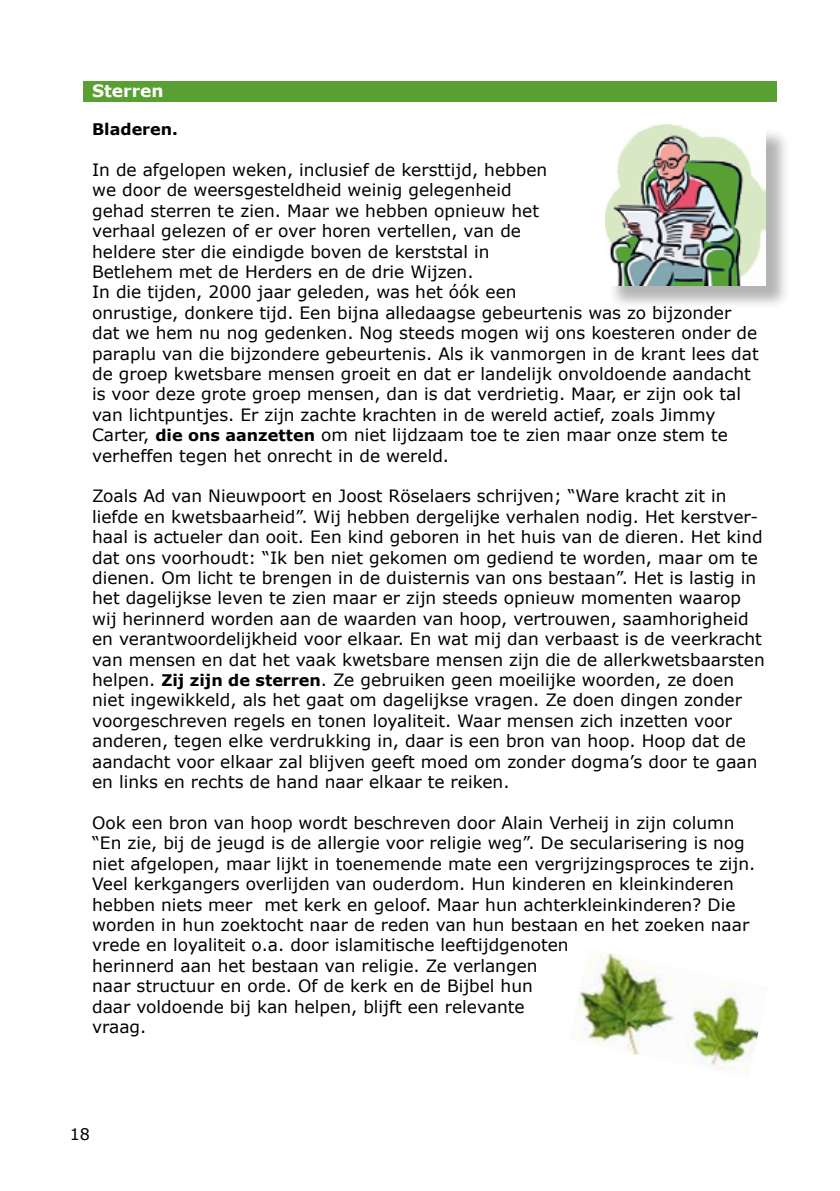
<style>
.page{position:relative;width:840px;height:1191px;background:#fff}
.page>*{position:absolute;margin:0;border:0;box-sizing:border-box;transform-origin:0 0}
.t1{font:17px/20.4px "Verdana";color:#000}
.t2{font:700 17px "Verdana";color:#fff}
.t3{font:700 16px "Verdana";color:#000}
.t4{font:16px "Verdana";color:#000}
.s1{font-weight:700;font-size:16px}
</style>
<div class="page">
<div style="left:83px;top:82px;width:693px;height:20px;background:#59a033"></div>
<div style="left:607px;top:128px;width:182px;height:182px;background:#000;opacity:.3"></div>
<img style="left:605px;top:125px;width:160px;height:160px">
<img style="left:575px;top:953px;width:184px;height:122px">
<p class="t2" style="left:92px;top:79px;width:73px">Sterren</p>
<p class="t3" style="left:92px;top:119px;width:87px">Bladeren.</p>
<p class="t1" style="left:92px;top:160px;width:667px">In de afgelopen weken, inclusief de kersttijd, hebben<br>we door de weersgesteldheid weinig gelegenheid<br>gehad sterren te zien. Maar we hebben opnieuw het<br>verhaal gelezen of er over horen vertellen, van de<br>heldere ster die eindigde boven de kerststal in<br>Betlehem met de Herders en de drie Wijzen.<br>In die tijden, 2000 jaar geleden, was het óók een<br>onrustige, donkere tijd. Een bijna alledaagse gebeurtenis was zo bijzonder dat we hem nu nog gedenken. Nog steeds mogen wij ons koesteren onder de paraplu van die bijzondere gebeurtenis. Als ik vanmorgen in de krant lees dat de groep kwetsbare mensen groeit en dat er landelijk onvoldoende aandacht is voor deze grote groep mensen, dan is dat verdrietig. Maar, er zijn ook tal van lichtpuntjes. Er zijn zachte krachten in de wereld actief, zoals Jimmy Carter, <span class="s1">die ons aanzetten</span> om niet lijdzaam toe te zien maar onze stem te verheffen tegen het onrecht in de wereld.</p>
<p class="t1" style="left:92px;top:486px;width:674px">Zoals Ad van Nieuwpoort en Joost Röselaers schrijven; “Ware kracht zit in liefde en kwetsbaarheid”. Wij hebben dergelijke verhalen nodig. Het kerstver&shy;haal is actueler dan ooit. Een kind geboren in het huis van de dieren. Het kind dat ons voorhoudt: “Ik ben niet gekomen om gediend te worden, maar om te dienen. Om licht te brengen in de duisternis van ons bestaan”. Het is lastig in het dagelijkse leven te zien maar er zijn steeds opnieuw momenten waarop wij herinnerd worden aan de waarden van hoop, vertrouwen, saamhorigheid en verantwoordelijkheid voor elkaar. En wat mij dan verbaast is de veerkracht van mensen en dat het vaak kwetsbare mensen zijn die de allerkwetsbaarsten helpen. <span class="s1">Zij zijn de sterren</span>. Ze gebruiken geen moeilijke woorden, ze doen niet ingewikkeld, als het gaat om dagelijkse vragen. Ze doen dingen zonder voorgeschreven regels en tonen loyaliteit. Waar mensen zich inzetten voor anderen, tegen elke verdrukking in, daar is een bron van hoop. Hoop dat de aandacht voor elkaar zal blijven geeft moed om zonder dogma’s door te gaan en links en rechts de hand naar elkaar te reiken.</p>
<p class="t1" style="left:92px;top:812px;width:664px">Ook een bron van hoop wordt beschreven door Alain Verheij in zijn column “En zie, bij de jeugd is de allergie voor religie weg”. De secularisering is nog niet afgelopen, maar lijkt in toenemende mate een vergrijzingsproces te zijn.<br>Veel kerkgangers overlijden van ouderdom. Hun kinderen en kleinkinderen hebben niets meer met kerk en geloof. Maar hun achterkleinkinderen? Die worden in hun zoektocht naar de reden van hun bestaan en het zoeken naar vrede en loyaliteit o.a. door islamitische leeftijdgenoten<br>herinnerd aan het bestaan van religie. Ze verlangen<br>naar structuur en orde. Of de kerk en de Bijbel hun<br>daar voldoende bij kan helpen, blijft een relevante<br>vraag.</p>
<p class="t4" style="left:70px;top:1124px;width:22px">18</p>
</div>
